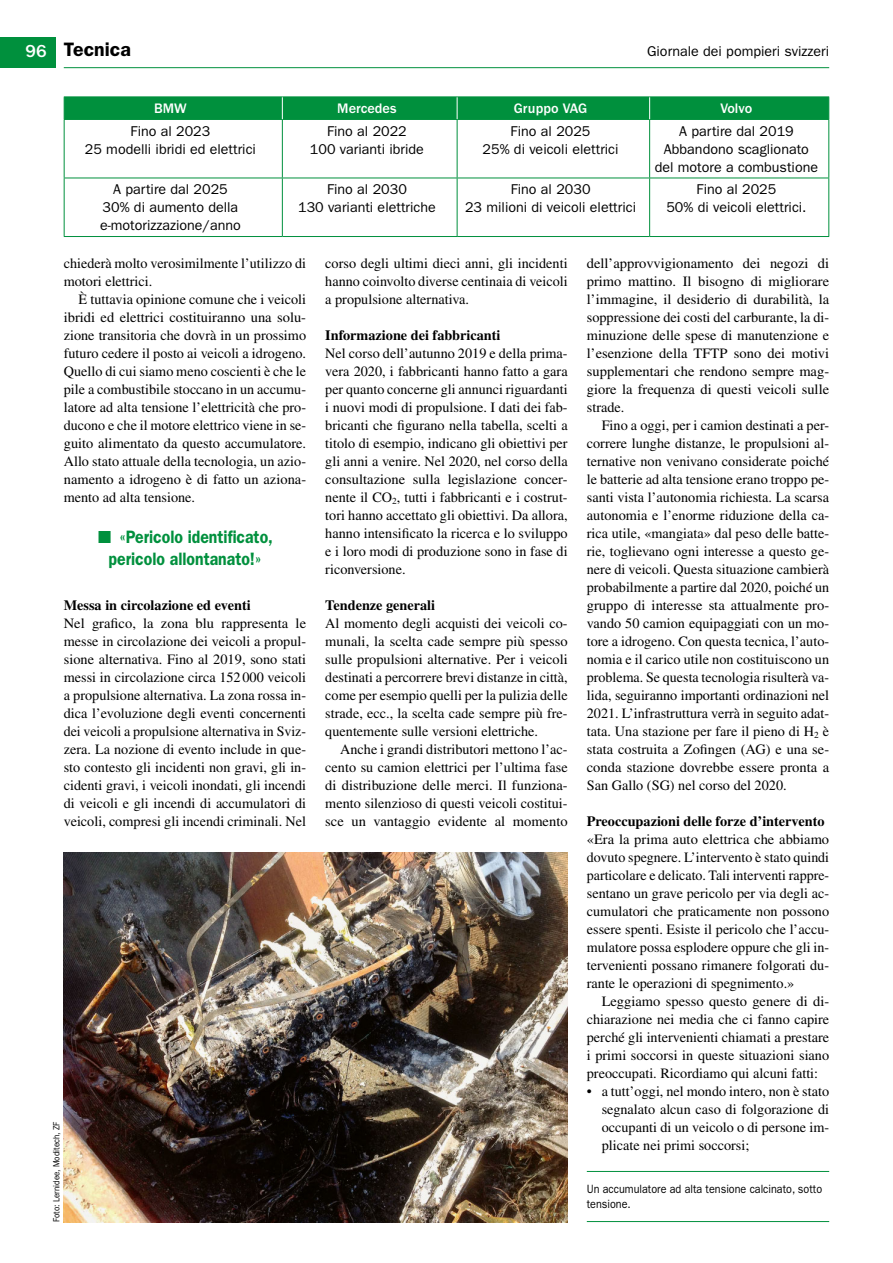
<style>
.page{position:relative;width:893px;height:1263px;background:#fff}
.page>*{position:absolute;margin:0;border:0;box-sizing:border-box;transform-origin:0 0}
.t1{font:600 19.5px "ITC Franklin Gothic Std";color:#000}
.t2{font:600 18px/22.5px "ITC Franklin Gothic Std";color:#00903d;scale:.88 1}
.t3{font:14.25px/18px "Times LT Std";color:#000;text-align:justify}
.t4{font:14.25px/18px "ITC Franklin Gothic Std";color:#000;text-align:center}
.t5{font:700 14.25px "Times LT Std";color:#000}
.t6{font:500 14.25px "ITC Franklin Gothic Std";color:#fff}
.t7{font:12px/15.8px "ITC Franklin Gothic Std";color:#000;scale:.9 1}
.t8{font:9px "ITC Franklin Gothic Std";color:#000;scale:.9 1}
.s1{font-weight:500;font-size:18px;color:#fff}
</style>
<div class="page">
<div style="left:0;top:38px;width:55px;height:30px;background:#00903d"></div>
<hr style="left:64px;top:67px;width:765px;height:1px;background:#00903d">
<hr style="left:587px;top:1171px;width:242px;height:1px;background:#00903d">
<hr style="left:587px;top:1221px;width:242px;height:1px;background:#00903d">
<img style="left:64px;top:853px;width:504px;height:369px">
<hr style="left:64px;top:119px;width:218px;height:1px;background:#00903d">
<hr style="left:64px;top:120px;width:1px;height:58px;background:#00903d">
<hr style="left:282px;top:119px;width:175px;height:1px;background:#00903d">
<hr style="left:282px;top:120px;width:1px;height:58px;background:#00903d">
<hr style="left:457px;top:119px;width:193px;height:1px;background:#00903d">
<hr style="left:457px;top:120px;width:1px;height:58px;background:#00903d">
<hr style="left:650px;top:119px;width:179px;height:1px;background:#00903d">
<hr style="left:649px;top:120px;width:1px;height:58px;background:#00903d">
<hr style="left:828px;top:120px;width:1px;height:58px;background:#00903d">
<hr style="left:64px;top:178px;width:218px;height:1px;background:#00903d">
<hr style="left:64px;top:178px;width:1px;height:58px;background:#00903d">
<hr style="left:282px;top:178px;width:175px;height:1px;background:#00903d">
<hr style="left:282px;top:178px;width:1px;height:58px;background:#00903d">
<hr style="left:457px;top:178px;width:193px;height:1px;background:#00903d">
<hr style="left:457px;top:178px;width:1px;height:58px;background:#00903d">
<hr style="left:650px;top:178px;width:179px;height:1px;background:#00903d">
<hr style="left:649px;top:178px;width:1px;height:58px;background:#00903d">
<hr style="left:828px;top:178px;width:1px;height:58px;background:#00903d">
<hr style="left:64px;top:236px;width:218px;height:1px;background:#00903d">
<hr style="left:282px;top:236px;width:175px;height:1px;background:#00903d">
<hr style="left:457px;top:236px;width:193px;height:1px;background:#00903d">
<hr style="left:650px;top:236px;width:179px;height:1px;background:#00903d">
<div style="left:64px;top:97px;width:765px;height:22px;background:#00903d"></div>
<h1 class="t1" style="left:26px;top:38px;width:107px"><span class="s1">96</span> Tecnica</h1>
<p class="t4" style="left:647px;top:42px;width:184px">Giornale dei pompieri svizzeri</p>
<p class="t6" style="left:154px;top:100px;width:34px">BMW</p>
<p class="t6" style="left:337px;top:100px;width:61px">Mercedes</p>
<p class="t6" style="left:514px;top:100px;width:75px">Gruppo VAG</p>
<p class="t6" style="left:721px;top:100px;width:33px">Volvo</p>
<p class="t4" style="left:85px;top:122px;width:172px">Fino al 2023<br>25 modelli ibridi ed elettrici</p>
<p class="t4" style="left:310px;top:122px;width:115px">Fino al 2022<br>100 varianti ibride</p>
<p class="t4" style="left:483px;top:122px;width:137px">Fino al 2025<br>25% di veicoli elettrici</p>
<p class="t4" style="left:655px;top:122px;width:165px">A partire dal 2019<br>Abbandono scaglionato del motore a combustione</p>
<p class="t4" style="left:100px;top:180px;width:142px">A partire dal 2025<br>30% di aumento della e-motorizzazione/anno</p>
<p class="t4" style="left:298px;top:180px;width:139px">Fino al 2030<br>130 varianti elettriche</p>
<p class="t4" style="left:465px;top:180px;width:172px">Fino al 2030<br>23 milioni di veicoli elettrici</p>
<p class="t4" style="left:666px;top:180px;width:142px">Fino al 2025<br>50% di veicoli elettrici.</p>
<p class="t3" style="left:64px;top:254px;width:244px">chiederà molto verosimilmente l’utilizzo di motori elettrici.</p>
<p class="t3" style="left:64px;top:290px;width:244px;text-indent:15px">È tuttavia opinione comune che i veicoli ibridi ed elettrici costituiranno una solu&shy;zione transitoria che dovrà in un prossimo futuro cedere il posto ai veicoli a idrogeno.<br>Quello di cui siamo meno coscienti è che le pile a combustibile stoccano in un accumu&shy;latore ad alta tensione l’elettricità che pro&shy;ducono e che il motore elettrico viene in se&shy;guito alimentato da questo accumulatore.<br>Allo stato attuale della tecnologia, un azio&shy;namento a idrogeno è di fatto un aziona&shy;mento ad alta tensione.</p>
<p class="t2" style="left:109px;top:525px;width:188px;text-indent:11px">«Pericolo identificato, pericolo allontanato!»</p>
<p class="t5" style="left:64px;top:597px;width:188px">Messa in circolazione ed eventi</p>
<p class="t3" style="left:64px;top:614px;width:244px">Nel grafico, la zona blu rappresenta le messe in circolazione dei veicoli a propul&shy;sione alternativa. Fino al 2019, sono stati messi in circolazione circa 152000 veicoli a propulsione alternativa. La zona rossa in&shy;dica l’evoluzione degli eventi concernenti dei veicoli a propulsione alternativa in Sviz&shy;zera. La nozione di evento include in que&shy;sto contesto gli incidenti non gravi, gli in&shy;cidenti gravi, i veicoli inondati, gli incendi di veicoli e gli incendi di accumulatori di veicoli, compresi gli incendi criminali. Nel</p>
<p class="t8" style="left:51px;top:1222px;width:113px;rotate:-90deg">Foto: Lernidee, Moditech, ZF</p>
<p class="t3" style="left:325px;top:254px;width:244px">corso degli ultimi dieci anni, gli incidenti hanno coinvolto diverse centinaia di veicoli a propulsione alternativa.</p>
<p class="t5" style="left:325px;top:327px;width:177px">Informazione dei fabbricanti</p>
<p class="t3" style="left:325px;top:344px;width:244px">Nel corso dell’autunno 2019 e della prima&shy;vera 2020, i fabbricanti hanno fatto a gara per quanto concerne gli annunci riguardanti i nuovi modi di propulsione. I dati dei fab&shy;bricanti che figurano nella tabella, scelti a titolo di esempio, indicano gli obiettivi per gli anni a venire. Nel 2020, nel corso della consultazione sulla legislazione concer&shy;nente il CO<sub>2</sub>, tutti i fabbricanti e i costrut&shy;tori hanno accettato gli obiettivi. Da allora, hanno intensificato la ricerca e lo sviluppo e i loro modi di produzione sono in fase di riconversione.</p>
<p class="t5" style="left:325px;top:597px;width:111px">Tendenze generali</p>
<p class="t3" style="left:325px;top:614px;width:244px">Al momento degli acquisti dei veicoli co&shy;munali, la scelta cade sempre più spesso sulle propulsioni alternative. Per i veicoli destinati a percorrere brevi distanze in città, come per esempio quelli per la pulizia delle strade, ecc., la scelta cade sempre più fre&shy;quentemente sulle versioni elettriche.</p>
<p class="t3" style="left:325px;top:740px;width:244px;text-indent:15px">Anche i grandi distributori mettono l’ac&shy;cento su camion elettrici per l’ultima fase di distribuzione delle merci. Il funziona&shy;mento silenzioso di questi veicoli costitui&shy;sce un vantaggio evidente al momento</p>
<p class="t3" style="left:587px;top:254px;width:244px">dell’approvvigionamento dei negozi di primo mattino. Il bisogno di migliorare l’immagine, il desiderio di durabilità, la soppressione dei costi del carburante, la di&shy;minuzione delle spese di manutenzione e l’esenzione della TFTP sono dei motivi supplementari che rendono sempre mag&shy;giore la frequenza di questi veicoli sulle strade.</p>
<p class="t3" style="left:587px;top:416px;width:244px;text-indent:15px">Fino a oggi, per i camion destinati a per&shy;correre lunghe distanze, le propulsioni al&shy;ternative non venivano considerate poiché le batterie ad alta tensione erano troppo pe&shy;santi vista l’autonomia richiesta. La scarsa autonomia e l’enorme riduzione della ca&shy;rica utile, «mangiata» dal peso delle batte&shy;rie, toglievano ogni interesse a questo ge&shy;nere di veicoli. Questa situazione cambierà probabilmente a partire dal 2020, poiché un gruppo di interesse sta attualmente pro&shy;vando 50 camion equipaggiati con un mo&shy;tore a idrogeno. Con questa tecnica, l’auto&shy;nomia e il carico utile non costituiscono un problema. Se questa tecnologia risulterà va&shy;lida, seguiranno importanti ordinazioni nel 2021. L’infrastruttura verrà in seguito adat&shy;tata. Una stazione per fare il pieno di H<sub>2</sub> è stata costruita a Zofingen (AG) e una se&shy;conda stazione dovrebbe essere pronta a San Gallo (SG) nel corso del 2020.</p>
<p class="t5" style="left:587px;top:813px;width:239px">Preoccupazioni delle forze d’intervento</p>
<p class="t3" style="left:587px;top:830px;width:244px">«Era la prima auto elettrica che abbiamo dovuto spegnere. L’intervento è stato quindi particolare e delicato. Tali interventi rappre&shy;sentano un grave pericolo per via degli ac&shy;cumulatori che praticamente non possono essere spenti. Esiste il pericolo che l’accu&shy;mulatore possa esplodere oppure che gli in&shy;tervenienti possano rimanere folgorati du&shy;rante le operazioni di spegnimento.»</p>
<p class="t3" style="left:587px;top:992px;width:244px;text-indent:15px">Leggiamo spesso questo genere di di&shy;chiarazione nei media che ci fanno capire perché gli intervenienti chiamati a prestare i primi soccorsi in queste situazioni siano preoccupati. Ricordiamo qui alcuni fatti:</p>
<p class="t3" style="left:602px;top:1082px;width:229px;text-indent:-15px">• a tutt’oggi, nel mondo intero, non è stato segnalato alcun caso di folgorazione di occupanti di un veicolo o di persone im&shy;plicate nei primi soccorsi;</p>
<p class="t7" style="left:587px;top:1181px;width:263px">Un accumulatore ad alta tensione calcinato, sotto tensione.</p>
</div>
